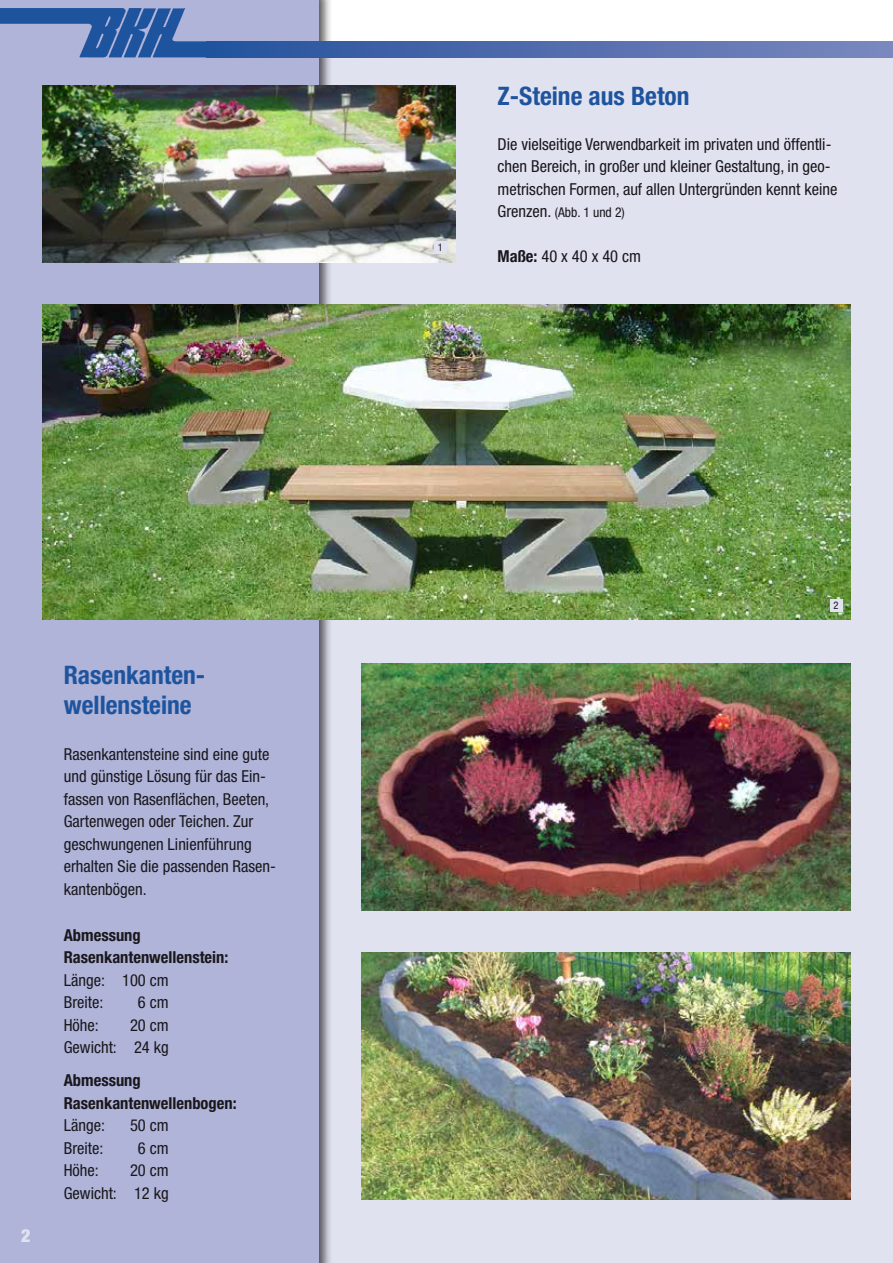
<style>
.page{position:relative;width:893px;height:1263px;background:#fff}
.page>*{position:absolute;margin:0;border:0;box-sizing:border-box;transform-origin:0 0}
.t1{font:700 condensed 25.5px/30.6px "Helvetica Neue";color:#1e549e}
.t2{font:900 condensed 18px "Helvetica Neue";color:#e1e2f0}
.t3{font:condensed 16.5px/22.5px "Helvetica Neue";color:#1a171c}
.t4{font:700 condensed 16.5px/22.5px "Helvetica Neue";color:#1a171c}
.t5{font:condensed 13.5px "Helvetica Neue";color:#1a171c}
.t6{font:condensed 10.5px "Helvetica Neue";color:#1a171c}
.s1{font-size:16.5px}
.s2{font-weight:700}
</style>
<div class="page">
<div style="left:0;top:54px;width:893px;height:1209px;background:#e1e2f0"></div>
<div style="left:0;top:0;width:332px;height:1263px;background:#1a171c;opacity:.75"></div>
<div style="left:0;top:0;width:319px;height:1263px;background:#afb4d8"></div>
<img style="left:0;top:8px;width:209px;height:50px">
<div style="left:206px;top:41px;width:687px;height:16px;background:linear-gradient(to right,#24529d,#7d87be)"></div>
<img style="left:43px;top:85px;width:412px;height:177px">
<img style="left:43px;top:305px;width:807px;height:315px">
<img style="left:361px;top:664px;width:489px;height:246px">
<img style="left:361px;top:953px;width:489px;height:246px">
<div style="left:434px;top:242px;width:12px;height:12px;background:#e1e2f0"></div>
<div style="left:830px;top:599px;width:12px;height:12px;background:#e1e2f0"></div>
<p class="t2" style="left:21px;top:1224px;width:11px">2</p>
<h1 class="t1" style="left:64px;top:659px;width:143px">Rasenkanten&shy;wellensteine</h1>
<p class="t3" style="left:64px;top:743px;width:214px">Rasenkantensteine sind eine gute und günstige Lösung für das Ein&shy;fassen von Rasenflächen, Beeten,<br>Gartenwegen oder Teichen. Zur geschwungenen Linienführung erhalten Sie die passenden Rasen&shy;kantenbögen.</p>
<p class="t4" style="left:64px;top:923px;width:166px">Abmessung<br>Rasenkantenwellenstein:</p>
<p class="t3" style="left:64px;top:968px;width:107px">Länge: 100 cm<br>Breite:</p>
<p class="t3" style="left:138px;top:991px;width:32px">6 cm</p>
<p class="t3" style="left:64px;top:1013px;width:37px">Höhe:</p>
<p class="t3" style="left:64px;top:1013px;width:107px;text-align:right">20 cm<br>Gewicht: 24 kg</p>
<p class="t4" style="left:64px;top:1069px;width:174px">Abmessung<br>Rasenkantenwellenbogen:</p>
<p class="t3" style="left:64px;top:1114px;width:43px">Länge:</p>
<p class="t3" style="left:130px;top:1114px;width:40px">50 cm</p>
<p class="t3" style="left:64px;top:1137px;width:41px">Breite:</p>
<p class="t3" style="left:138px;top:1137px;width:32px">6 cm</p>
<p class="t3" style="left:64px;top:1159px;width:37px">Höhe:</p>
<p class="t3" style="left:64px;top:1159px;width:107px;text-align:right">20 cm<br>Gewicht: 12 kg</p>
<p class="t6" style="left:438px;top:242px;width:7px">1</p>
<h1 class="t1" style="left:497px;top:80px;width:194px">Z-Steine aus Beton</h1>
<p class="t3" style="left:497px;top:133px;width:341px">Die vielseitige Verwendbarkeit im privaten und öffentli&shy;chen Bereich, in großer und kleiner Gestaltung, in geo&shy;metrischen Formen, auf allen Untergründen kennt keine</p>
<p class="t5" style="left:497px;top:205px;width:129px"><span class="s1">Grenzen.</span> (Abb. 1 und 2)</p>
<p class="t3" style="left:497px;top:245px;width:145px"><span class="s2">Maße:</span> 40 x 40 x 40 cm</p>
<p class="t6" style="left:833px;top:599px;width:7px">2</p>
</div>
